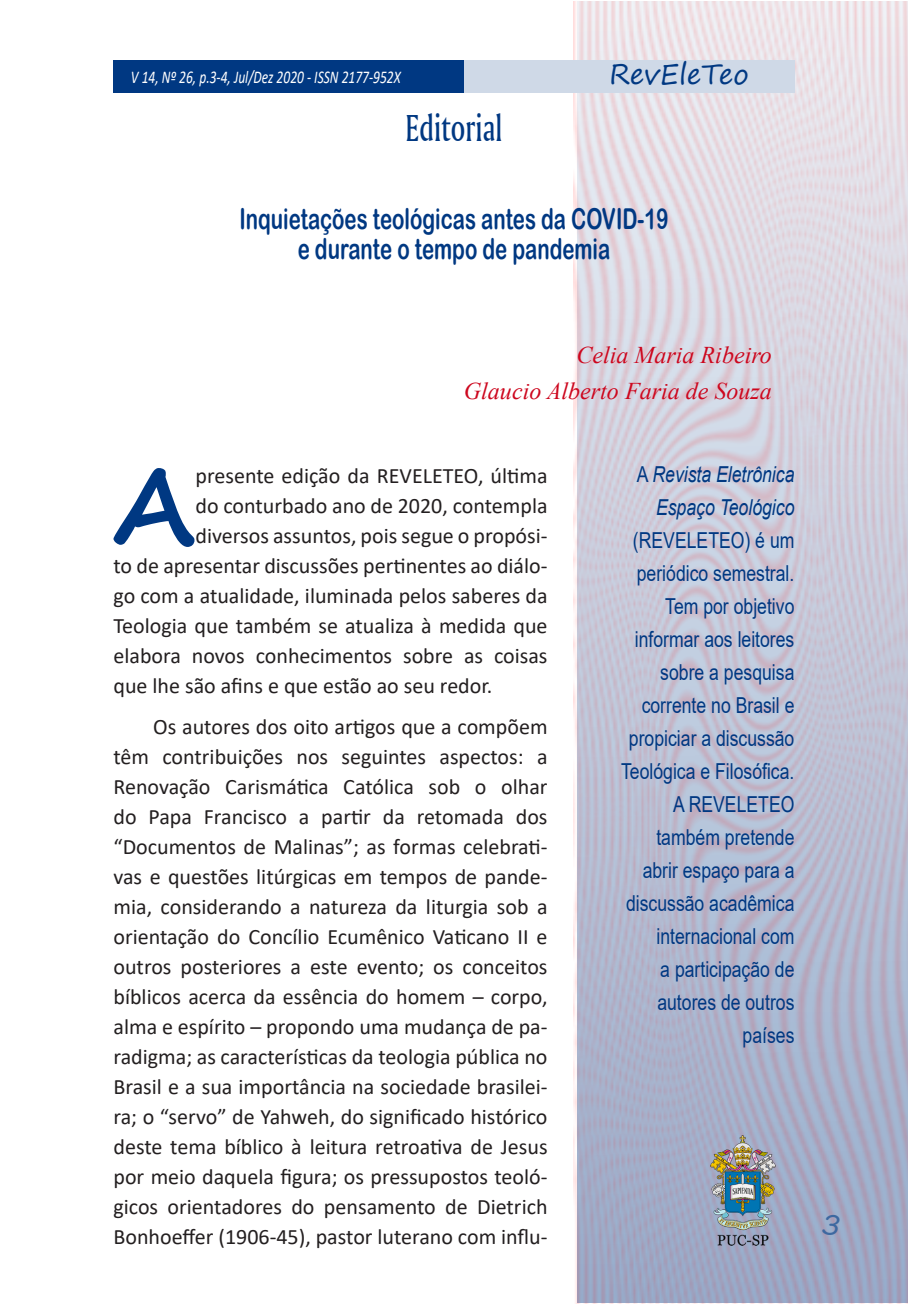
<style>
.page{position:relative;width:908px;height:1304px;background:#fff}
.page>*{position:absolute;margin:0;border:0;box-sizing:border-box;transform-origin:0 0}
.t1{font:700 104.4px "Segoe Print";color:#003882}
.t2{font:39.6px "Amerigo BT Medium A";letter-spacing:.005em;color:#003882;scale:.68 1}
.t3{font:28.8px/30px "Arial Rounded MT Bold";color:#003882;text-align:center;scale:.71 1}
.t4{font:28px "Segoe Print";color:#003882}
.t5{font:28px "MV Boli";color:#3d68a0}
.t6{font:italic 24px/36px "Times New Roman";color:#cd071e;text-align:right}
.t7{font:22px/30px "Calibri";color:#231f20;text-align:justify}
.t8{font:22px/33px "Arial";color:#003882;text-align:right;scale:.8 1}
.t9{font:italic 22px/33px "Arial";color:#003882;text-align:right;scale:.8 1}
.t10{font:italic 18px "Calibri";color:#fff;scale:.75 1}
.s1{font-style:normal}
</style>
<div class="page">
<img style="left:573px;top:1px;width:334px;height:1303px">
<img style="left:706px;top:1134px;width:71px;height:113px">
<div style="left:463px;top:60px;width:331px;height:33px;background:#cfd9e7"></div>
<div style="left:113px;top:60px;width:350px;height:33px;background:#003882"></div>
<p class="t10" style="left:131px;top:65px;width:361px">V 14, Nº 26, p.3-4, Jul/Dez 2020 - ISSN 2177-952X</p>
<p class="t4" style="left:609px;top:49px;width:141px">RevEleTeo</p>
<h2 class="t2" style="left:405px;top:103px;width:144px">Editorial</h2>
<h3 class="t3" style="left:239px;top:204px;width:605px">Inquietações teológicas antes da COVID-19 e durante o tempo de pandemia</h3>
<p class="t6" style="left:463px;top:336px;width:309px">Celia Maria Ribeiro<br>Glaucio Alberto Faria de Souza</p>
<h1 class="t1" style="left:114px;top:410px;width:82px">A</h1>
<p class="t7" style="left:195px;top:460px;width:353px">presente edição da REVELETEO, última</p>
<p class="t7" style="left:195px;top:490px;width:353px">do conturbado ano de 2020, contempla</p>
<p class="t7" style="left:195px;top:520px;width:353px">diversos assuntos, pois segue o propósi-</p>
<p class="t7" style="left:113px;top:550px;width:435px">to de apresentar discussões pertinentes ao diálo-</p>
<p class="t7" style="left:113px;top:580px;width:435px">go com a atualidade, iluminada pelos saberes da</p>
<p class="t7" style="left:113px;top:610px;width:435px">Teologia que também se atualiza à medida que</p>
<p class="t7" style="left:113px;top:640px;width:435px">elabora novos conhecimentos sobre as coisas</p>
<p class="t7" style="left:113px;top:670px;width:380px">que lhe são afins e que estão ao seu redor.</p>
<p class="t7" style="left:113px;top:711px;width:435px;text-indent:40px">Os autores dos oito artigos que a compõem têm contribuições nos seguintes aspectos: a Renovação Carismática Católica sob o olhar do Papa Francisco a partir da retomada dos “Documentos de Malinas”; as formas celebrati&shy;vas e questões litúrgicas em tempos de pande&shy;mia, considerando a natureza da liturgia sob a orientação do Concílio Ecumênico Vaticano II e outros posteriores a este evento; os conceitos bíblicos acerca da essência do homem – corpo, alma e espírito – propondo uma mudança de pa&shy;radigma; as características da teologia pública no Brasil e a sua importância na sociedade brasilei&shy;ra; o “servo” de Yahweh, do significado histórico deste tema bíblico à leitura retroativa de Jesus por meio daquela figura; os pressupostos teoló&shy;gicos orientadores do pensamento de Dietrich Bonhoeffer (1906-45), pastor luterano com influ-</p>
<p class="t9" style="left:636px;top:458px;width:198px"><span class="s1">A</span> Revista Eletrônica<br>Espaço Teológico</p>
<p class="t8" style="left:621px;top:524px;width:218px">(REVELETEO) é um periódico semestral.<br>Tem por objetivo informar aos leitores sobre a pesquisa corrente no Brasil e propiciar a discussão<br>Teológica e Filosófica.<br>A REVELETEO também pretende abrir espaço para a discussão acadêmica internacional com<br>a participação de autores de outros países</p>
<p class="t5" style="left:820px;top:1206px;width:20px">3</p>
</div>
